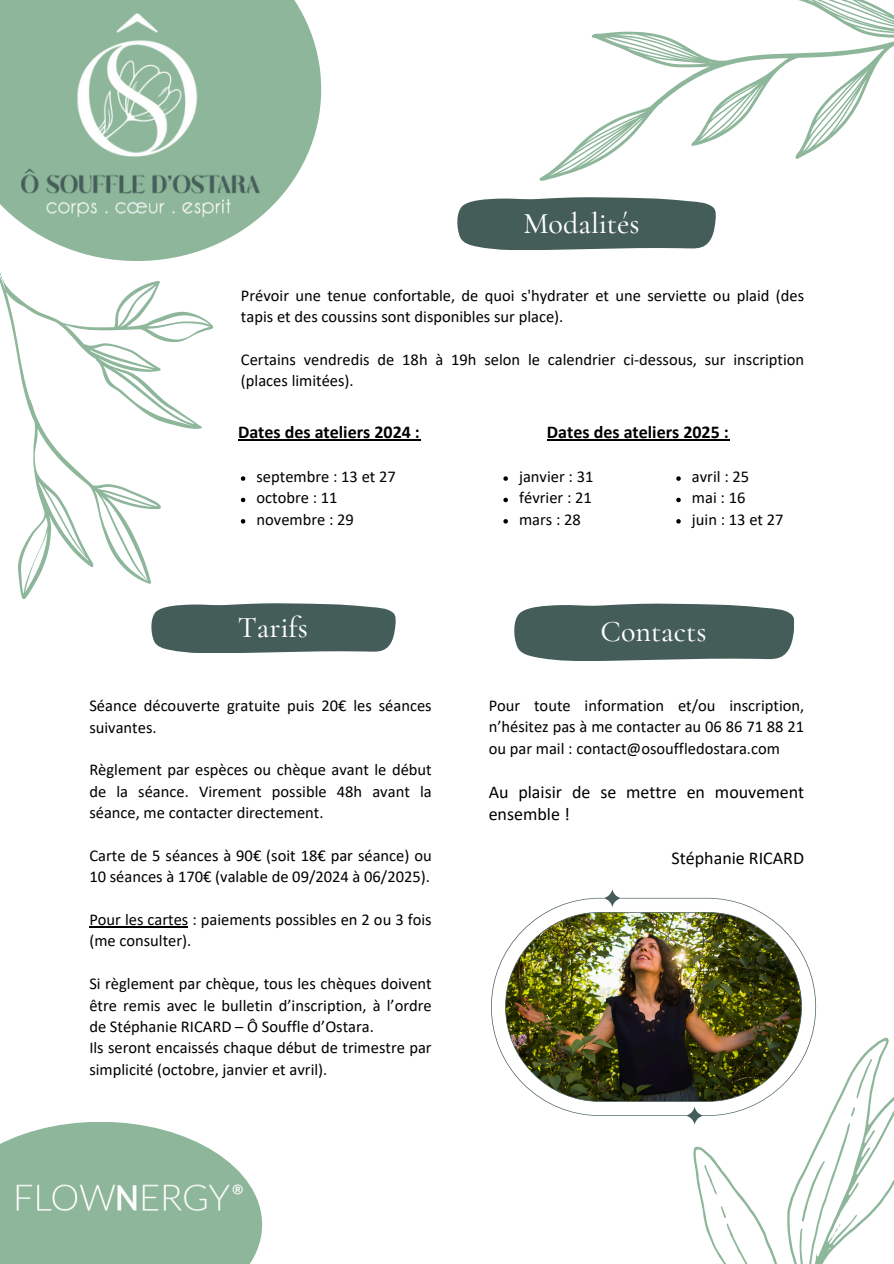
<style>
.page{position:relative;width:894px;height:1264px;background:#fff}
.page>*{position:absolute;margin:0;border:0;box-sizing:border-box;transform-origin:0 0}
.t1{font:500 30px "Cormorant Garamond";color:#fff}
.t2{font:18px/22.5px "Calibri";color:#000}
.t3{font:700 18px "Calibri";color:#000}
.t4{font:16.5px/21.3px "Calibri";color:#000}
</style>
<div class="page">
<svg style="left:0;top:273px;width:299px;height:380px"></svg>
<svg style="left:495px;top:0;width:398px;height:250px"></svg>
<svg style="left:693px;top:1000px;width:200px;height:263px"></svg>
<svg style="left:801px;top:1159px;width:23px;height:64px"></svg>
<svg style="left:856px;top:1057px;width:16px;height:42px"></svg>
<svg style="left:850px;top:1106px;width:4px;height:10px"></svg>
<svg style="left:700px;top:1164px;width:20px;height:30px"></svg>
<svg style="left:719px;top:1206px;width:8px;height:11px"></svg>
<svg style="left:832px;top:1224px;width:8px;height:12px"></svg>
<svg style="left:457px;top:197px;width:257px;height:52px;background:#516864"></svg>
<svg style="left:151px;top:603px;width:244px;height:49px;background:#516865"></svg>
<svg style="left:514px;top:603px;width:279px;height:57px;background:#536a66"></svg>
<svg style="left:0;top:1122px;width:258px;height:141px;fill:#8db69a"></svg>
<img style="left:0;top:1145px;width:263px;height:104px">
<svg style="left:503px;top:476px;width:4px;height:5px"></svg>
<svg style="left:503px;top:497px;width:4px;height:5px"></svg>
<svg style="left:503px;top:519px;width:4px;height:4px"></svg>
<hr style="left:89px;top:926px;width:99px;height:1px;background:#000">
<svg style="left:241px;top:476px;width:4px;height:5px"></svg>
<svg style="left:241px;top:497px;width:4px;height:5px"></svg>
<svg style="left:241px;top:519px;width:4px;height:4px"></svg>
<hr style="left:546px;top:439px;width:183px;height:1px;background:#000">
<hr style="left:238px;top:439px;width:182px;height:1px;background:#000">
<img style="left:491px;top:889px;width:324px;height:235px">
<svg style="left:0;top:0;width:321px;height:261px;fill:#8db69a"></svg>
<img style="left:22px;top:14px;width:237px;height:202px">
<svg style="left:676px;top:476px;width:4px;height:5px"></svg>
<svg style="left:676px;top:497px;width:4px;height:5px"></svg>
<svg style="left:676px;top:519px;width:4px;height:4px"></svg>
<p class="t1" style="left:523px;top:205px;width:117px">Modalités</p>
<h1 class="t4" style="left:241px;top:286px;width:564px">Prévoir une tenue confortable, de quoi s'hydrater et une serviette ou plaid (des tapis et des coussins sont disponibles sur place).</h1>
<p class="t4" style="left:241px;top:350px;width:564px">Certains vendredis de 18h à 19h selon le calendrier ci-dessous, sur inscription (places limitées).</p>
<p class="t3" style="left:238px;top:425px;width:183px">Dates des ateliers 2024 :</p>
<h1 class="t3" style="left:546px;top:425px;width:183px">Dates des ateliers 2025 :</h1>
<p class="t4" style="left:691px;top:467px;width:59px">avril : 25</p>
<p class="t4" style="left:691px;top:488px;width:55px">mai : 16</p>
<p class="t4" style="left:691px;top:510px;width:93px">juin : 13 et 27</p>
<p class="t4" style="left:256px;top:467px;width:141px">septembre : 13 et 27</p>
<h1 class="t4" style="left:256px;top:488px;width:83px">octobre : 11</h1>
<p class="t4" style="left:256px;top:510px;width:99px">novembre : 29</p>
<p class="t4" style="left:519px;top:467px;width:76px">janvier : 31</p>
<h2 class="t4" style="left:519px;top:488px;width:74px">février : 21</h2>
<h2 class="t4" style="left:519px;top:510px;width:63px">mars : 28</h2>
<p class="t1" style="left:238px;top:609px;width:72px">Tarifs</p>
<p class="t1" style="left:600px;top:613px;width:107px">Contacts</p>
<p class="t4" style="left:89px;top:696px;width:344px">Séance découverte gratuite puis 20€ les séances suivantes.</p>
<p class="t4" style="left:89px;top:760px;width:344px;text-align:justify">Règlement par espèces ou chèque avant le début de la séance. Virement possible 48h avant la séance, me contacter directement.</p>
<p class="t4" style="left:89px;top:846px;width:344px">Carte de 5 séances à 90€ (soit 18€ par séance) ou<br>10 séances à 170€ (valable de 09/2024 à 06/2025).</p>
<p class="t4" style="left:89px;top:910px;width:344px">Pour les cartes : paiements possibles en 2 ou 3 fois (me consulter).</p>
<p class="t4" style="left:89px;top:974px;width:344px;text-align:justify">Si règlement par chèque, tous les chèques doivent être remis avec le bulletin d’inscription, à l’ordre de Stéphanie RICARD – Ô Souffle d’Ostara.</p>
<p class="t4" style="left:89px;top:1038px;width:344px">Ils seront encaissés chaque début de trimestre par simplicité (octobre, janvier et avril).</p>
<p class="t4" style="left:488px;top:696px;width:317px;text-align:justify">Pour toute information et/ou inscription, n’hésitez pas à me contacter au 06 86 71 88 21 ou par mail : contact@osouffledostara.com</p>
<p class="t2" style="left:488px;top:781px;width:317px">Au plaisir de se mettre en mouvement ensemble !</p>
<p class="t2" style="left:671px;top:848px;width:134px">Stéphanie RICARD</p>
</div>
